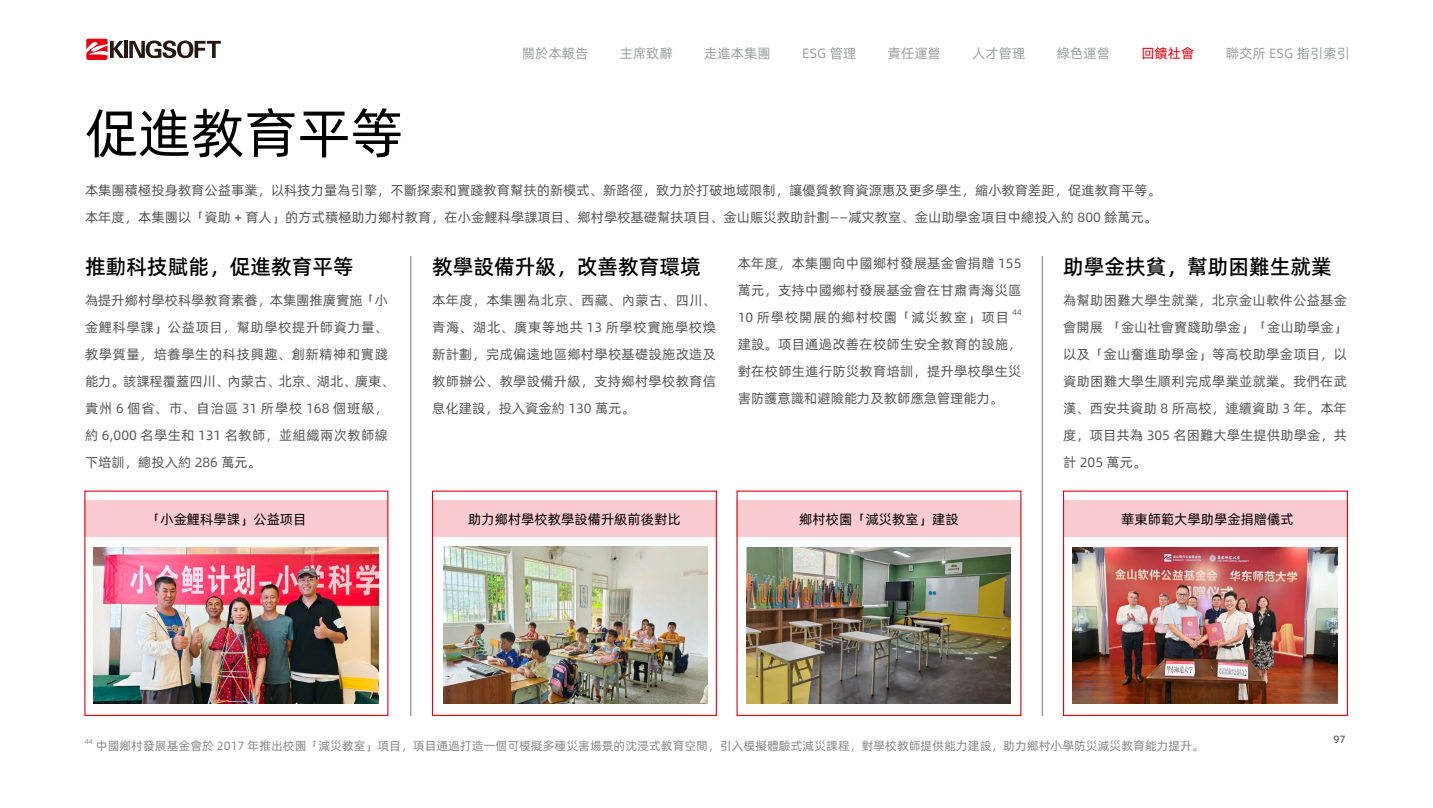
<style>
.page{position:relative;width:1433px;height:808px;background:#fff}
.page>*{position:absolute;margin:0;border:0;box-sizing:border-box;transform-origin:0 0}
.t1{font:54px "Alibaba Pu Hui Ti 3 55 Regular";color:#000}
.t2{font:21px "Alibaba Pu Hui Ti 3 65 Medium";color:#000}
.t3{font:13.5px/27px "Alibaba Pu Hui Ti 3 55 Regular";color:#595757;text-align:justify}
.t4{font:13.5px/27px "Alibaba Pu Hui Ti 3 55 Regular";letter-spacing:.03em;color:#595757}
.t5{font:13.5px "Alibaba Pu Hui Ti 3 55 Regular";color:#000}
.t6{font:13.5px "Alibaba Pu Hui Ti 3 55 Regular";color:#9fa0a0}
.t7{font:13.5px "Alibaba Pu Hui Ti 3 55 Regular";color:#e60012}
.t8{font:12px "Alibaba Pu Hui Ti 3 55 Regular";color:#898989}
.t9{font:10.5px "Alibaba Pu Hui Ti 3 55 Regular";color:#4c4948}
.t10{font:7.8px "Alibaba Pu Hui Ti 3 55 Regular";color:#595757}
.t11{font:7.05px "Alibaba Pu Hui Ti 3 55 Regular";color:#898989}
</style>
<div class="page">
<svg style="left:86px;top:39px;width:135px;height:21px"></svg>
<div style="left:84px;top:501px;width:304px;height:36px;background:#faccd0"></div>
<div style="left:737px;top:501px;width:284px;height:36px;background:#faccd0"></div>
<img style="left:94px;top:547px;width:284px;height:157px">
<div style="left:432px;top:501px;width:285px;height:36px;background:#faccd0"></div>
<div style="left:432px;top:491px;width:285px;height:225px;border:1px solid #e60012"></div>
<div style="left:1063px;top:501px;width:284px;height:36px;background:#faccd0"></div>
<div style="left:1063px;top:491px;width:285px;height:225px;border:1px solid #e60012"></div>
<hr style="left:410px;top:256px;width:1px;height:460px;background:#898989">
<hr style="left:1042px;top:256px;width:1px;height:460px;background:#898989">
<img style="left:746px;top:547px;width:265px;height:156px">
<img style="left:443px;top:547px;width:265px;height:157px">
<img style="left:1072px;top:547px;width:266px;height:157px">
<h1 class="t1" style="left:85px;top:92px;width:320px">促進教育平等</h1>
<p class="t6" style="left:522px;top:43px;width:68px">關於本報告</p>
<p class="t6" style="left:620px;top:43px;width:55px">主席致辭</p>
<p class="t6" style="left:704px;top:43px;width:68px">走進本集團</p>
<p class="t6" style="left:802px;top:43px;width:56px">ESG 管理</p>
<p class="t6" style="left:888px;top:43px;width:55px">責任運營</p>
<p class="t6" style="left:972px;top:43px;width:55px">人才管理</p>
<p class="t6" style="left:1057px;top:43px;width:55px">綠色運營</p>
<p class="t7" style="left:1141px;top:43px;width:55px">回饋社會</p>
<p class="t6" style="left:1226px;top:43px;width:126px">聯交所 ESG 指引索引</p>
<p class="t3" style="left:85px;top:176px;width:1078px">本集團積極投身教育公益事業，以科技力量為引擎，不斷探索和實踐教育幫扶的新模式、新路徑，致力於打破地域限制，讓優質教育資源惠及更多學生，縮小教育差距，促進教育平等。本年度，本集團以「資助 + 育人」的方式積極助力鄉村教育，在小金鯉科學課項目、鄉村學校基礎幫扶項目、金山賑災救助計劃——减灾教室、金山助學金項目中總投入約 800 餘萬元。</p>
<h2 class="t2" style="left:85px;top:250px;width:270px">推動科技賦能，促進教育平等</h2>
<h2 class="t2" style="left:432px;top:250px;width:270px">教學設備升級，改善教育環境</h2>
<p class="t4" style="left:85px;top:285px;width:311px">為提升鄉村學校科學教育素養，本集團推廣實施「小金鯉科學課」公益项目，幫助學校提升師資力量、教學質量，培養學生的科技興趣、創新精神和實踐能力。該課程覆蓋四川、內蒙古、北京、湖北、廣東、貴州 6 個省、市、自治區 31 所學校 168 個班級，約 6,000 名學生和 131 名教師，並組織兩次教師線下培訓，總投入約 286 萬元。</p>
<p class="t3" style="left:432px;top:285px;width:285px">本年度，本集團為北京、西藏、內蒙古、四川、青海、湖北、廣東等地共 13 所學校實施學校煥新計劃，完成偏遠地區鄉村學校基礎設施改造及教師辦公、教學設備升級，支持鄉村學校教育信息化建設，投入資金約 130 萬元。</p>
<p class="t3" style="left:738px;top:248px;width:285px">本年度，本集團向中國鄉村發展基金會捐贈 155萬元，支持中國鄉村發展基金會在甘肅青海災區10 所學校開展的鄉村校園「減災教室」项目</p>
<p class="t10" style="left:1012px;top:306px;width:11px">44</p>
<p class="t3" style="left:738px;top:329px;width:285px">建設。项目通過改善在校師生安全教育的設施，對在校師生進行防災教育培訓，提升學校學生災害防護意識和避險能力及教師應急管理能力。</p>
<p class="t5" style="left:147px;top:509px;width:161px">「小金鯉科學課」公益项目</p>
<p class="t5" style="left:468px;top:509px;width:214px">助力鄉村學校教學設備升級前後對比</p>
<p class="t5" style="left:799px;top:509px;width:161px">鄉村校園「減災教室」建設</p>
<h2 class="t2" style="left:1063px;top:250px;width:270px">助學金扶貧，幫助困難生就業</h2>
<p class="t3" style="left:1063px;top:285px;width:285px">為幫助困難大學生就業，北京金山軟件公益基金會開展 「金山社會實踐助學金」「金山助學金」以及「金山奮進助學金」等高校助學金项目，以資助困難大學生順利完成學業並就業。我們在武漢、西安共資助 8 所高校，連續資助 3 年。本年度，项目共為 305 名困難大學生提供助學金，共計 205 萬元。</p>
<p class="t5" style="left:1121px;top:509px;width:174px">華東師範大學助學金捐贈儀式</p>
<p class="t11" style="left:85px;top:736px;width:10px">44</p>
<p class="t8" style="left:96px;top:736px;width:1110px">中國鄉村發展基金會於 2017 年推出校園「減災教室」項目，項目通過打造一個可模擬多種災害場景的沈浸式教育空間，引入模擬體驗式減災課程，對學校教師提供能力建設，助力鄉村小學防災減災教育能力提升。</p>
<p class="t9" style="left:1333px;top:731px;width:14px">97</p>
</div>
